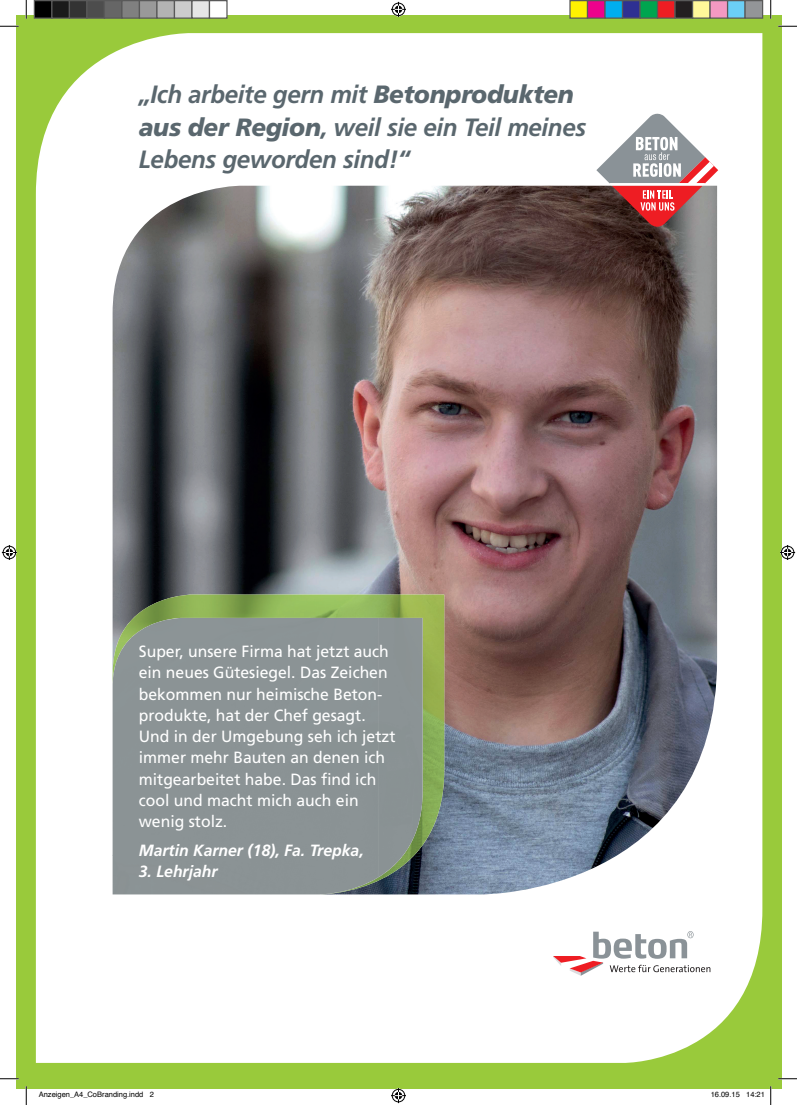
<style>
.page{position:relative;width:797px;height:1105px;background:#fff}
.page>*{position:absolute;margin:0;border:0;box-sizing:border-box;transform-origin:0 0}
.t1{font:italic 700 25px/32.5px "Frutiger";letter-spacing:-.015em;color:#5a676e;scale:.96 1}
.t2{font:16.25px/21.2px "Frutiger";color:#fff}
.t3{font:italic 700 16.25px "Frutiger";color:#fff}
.t4{font:7.5px "Helvetica";color:#000}
.s1{font-weight:900}
</style>
<div class="page">
<div style="left:16px;top:16px;width:765px;height:1073px;background:#99ca3b"></div>
<div style="left:36px;top:33px;width:726px;height:1030px;background:#fff"></div>
<img style="left:113px;top:186px;width:604px;height:708px">
<img style="left:120px;top:595px;width:324px;height:42px">
<img style="left:422px;top:637px;width:22px;height:229px">
<img style="left:379px;top:877px;width:24px;height:17px">
<div style="left:113px;top:618px;width:266px;height:276px;background:#8b9395"></div>
<img style="left:378px;top:618px;width:44px;height:259px">
<svg style="left:596px;top:114px;width:122px;height:113px;background:#ba9b9c"></svg>
<svg style="left:553px;top:931px;width:157px;height:45px;background:#e3dbdd"></svg>
<svg style="left:0;top:25px;width:19px;height:2px"></svg>
<svg style="left:778px;top:25px;width:19px;height:2px"></svg>
<svg style="left:0;top:1078px;width:19px;height:1px"></svg>
<svg style="left:778px;top:1078px;width:19px;height:1px"></svg>
<svg style="left:25px;top:0;width:2px;height:19px"></svg>
<svg style="left:25px;top:1086px;width:2px;height:19px"></svg>
<svg style="left:770px;top:0;width:1px;height:19px"></svg>
<svg style="left:770px;top:1086px;width:1px;height:19px"></svg>
<svg style="left:391px;top:2px;width:15px;height:15px"></svg>
<svg style="left:391px;top:1088px;width:15px;height:15px"></svg>
<svg style="left:2px;top:545px;width:15px;height:15px"></svg>
<svg style="left:780px;top:545px;width:15px;height:15px"></svg>
<div style="left:34px;top:1px;width:18px;height:17px;background:#000"></div>
<div style="left:34px;top:0;width:18px;height:19px;border:1px solid #595959"></div>
<div style="left:52px;top:1px;width:17px;height:17px;background:#1a1a1a"></div>
<div style="left:51px;top:0;width:19px;height:19px;border:1px solid #595959"></div>
<div style="left:69px;top:1px;width:18px;height:17px;background:#333"></div>
<div style="left:69px;top:0;width:19px;height:19px;border:1px solid #595959"></div>
<div style="left:87px;top:1px;width:17px;height:17px;background:#4d4d4d"></div>
<div style="left:86px;top:0;width:19px;height:19px;border:1px solid #595959"></div>
<div style="left:104px;top:1px;width:18px;height:17px;background:#666"></div>
<div style="left:104px;top:0;width:18px;height:19px;border:1px solid #595959"></div>
<div style="left:122px;top:1px;width:17px;height:17px;background:#808080"></div>
<div style="left:121px;top:0;width:19px;height:19px;border:1px solid #595959"></div>
<div style="left:139px;top:1px;width:18px;height:17px;background:#999"></div>
<div style="left:139px;top:0;width:19px;height:19px;border:1px solid #595959"></div>
<div style="left:157px;top:1px;width:17px;height:17px;background:#b3b3b3"></div>
<div style="left:156px;top:0;width:19px;height:19px;border:1px solid #595959"></div>
<div style="left:174px;top:1px;width:18px;height:17px;background:#ccc"></div>
<div style="left:174px;top:0;width:18px;height:19px;border:1px solid #595959"></div>
<div style="left:192px;top:1px;width:17px;height:17px;background:#e6e6e6"></div>
<div style="left:191px;top:0;width:19px;height:19px;border:1px solid #595959"></div>
<div style="left:209px;top:1px;width:18px;height:17px;background:#fff"></div>
<div style="left:209px;top:0;width:19px;height:19px;border:1px solid #595959"></div>
<div style="left:570px;top:1px;width:17px;height:17px;background:#fff101"></div>
<div style="left:569px;top:0;width:19px;height:19px;border:1px solid #595959"></div>
<div style="left:587px;top:1px;width:18px;height:17px;background:#ed028c"></div>
<div style="left:587px;top:0;width:18px;height:19px;border:1px solid #595959"></div>
<div style="left:605px;top:1px;width:17px;height:17px;background:#00aeef"></div>
<div style="left:604px;top:0;width:19px;height:19px;border:1px solid #595959"></div>
<div style="left:622px;top:1px;width:18px;height:17px;background:#2e3092"></div>
<div style="left:622px;top:0;width:18px;height:19px;border:1px solid #595959"></div>
<div style="left:640px;top:1px;width:17px;height:17px;background:#00a54f"></div>
<div style="left:639px;top:0;width:19px;height:19px;border:1px solid #595959"></div>
<div style="left:657px;top:1px;width:18px;height:17px;background:#ee1d23"></div>
<div style="left:657px;top:0;width:18px;height:19px;border:1px solid #595959"></div>
<div style="left:675px;top:1px;width:17px;height:17px;background:#231f20"></div>
<div style="left:674px;top:0;width:19px;height:19px;border:1px solid #595959"></div>
<div style="left:692px;top:1px;width:18px;height:17px;background:#fff79a"></div>
<div style="left:692px;top:0;width:18px;height:19px;border:1px solid #595959"></div>
<div style="left:710px;top:1px;width:17px;height:17px;background:#f499c2"></div>
<div style="left:709px;top:0;width:19px;height:19px;border:1px solid #595959"></div>
<div style="left:727px;top:1px;width:18px;height:17px;background:#6bcff6"></div>
<div style="left:727px;top:0;width:18px;height:19px;border:1px solid #595959"></div>
<div style="left:745px;top:1px;width:17px;height:17px;background:#939598"></div>
<div style="left:744px;top:0;width:19px;height:19px;border:1px solid #595959"></div>
<h1 class="t1" style="left:139px;top:78px;width:467px">„Ich arbeite gern mit <span class="s1">Betonprodukten aus der Region</span>, weil sie ein Teil meines<br>Lebens geworden sind!“</h1>
<p class="t2" style="left:139px;top:641px;width:258px">Super, unsere Firma hat jetzt auch ein neues Gütesiegel. Das Zeichen bekommen nur heimische Beton&shy;produkte, hat der Chef gesagt.<br>Und in der Umgebung seh ich jetzt immer mehr Bauten an denen ich mitgearbeitet habe. Das find ich cool und macht mich auch ein wenig stolz.</p>
<p class="t3" style="left:139px;top:840px;width:226px">Martin Karner (18), Fa. Trepka,</p>
<p class="t3" style="left:139px;top:862px;width:80px">3. Lehrjahr</p>
<p class="t4" style="left:39px;top:1089px;width:117px">Anzeigen_A4_CoBranding.indd 2</p>
<p class="t4" style="left:710px;top:1089px;width:56px">16.09.15 14:21</p>
</div>
